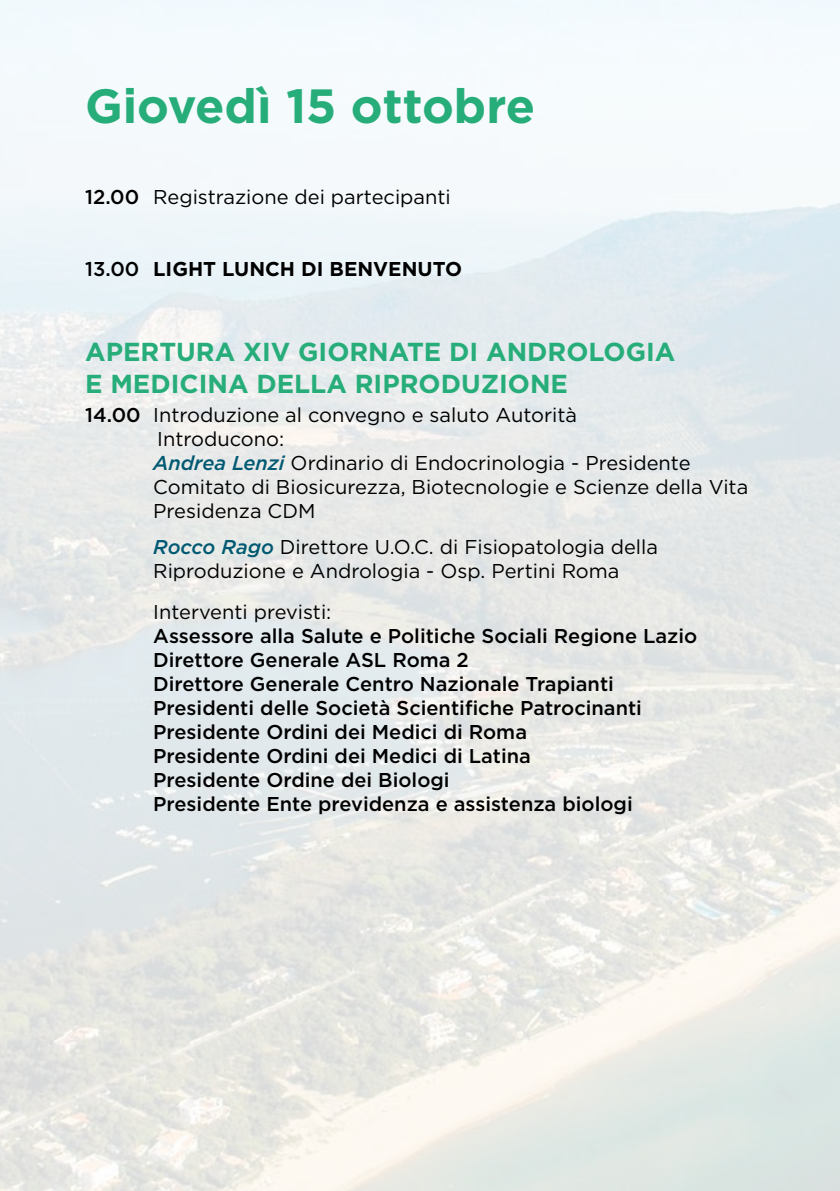
<style>
.page{position:relative;width:840px;height:1191px;background:#fff}
.page>*{position:absolute;margin:0;border:0;box-sizing:border-box;transform-origin:0 0}
.t1{font:700 48px "Gotham";color:#27ad7a}
.t2{font:700 26px/31.2px "Gotham";color:#27ad7a}
.t3{font:20px/24px "Gotham";color:#000}
.t4{font:500 20px/24px "Gotham";color:#000}
.t5{font:700 20px "Gotham";color:#000}
.s1{font-weight:500}
.s2{font-weight:500;font-style:italic;color:#005972}
</style>
<div class="page">
<h1 class="t1" style="left:85px;top:75px;width:451px">Giovedì 15 ottobre</h1>
<p class="t3" style="left:85px;top:184px;width:367px"><span class="s1">12.00</span> Registrazione dei partecipanti</p>
<p class="t5" style="left:85px;top:256px;width:378px"><span class="s1">13.00</span> LIGHT LUNCH DI BENVENUTO</p>
<h2 class="t2" style="left:85px;top:336px;width:591px">APERTURA XIV GIORNATE DI ANDROLOGIA<br>E MEDICINA DELLA RIPRODUZIONE</h2>
<p class="t3" style="left:153px;top:403px;width:596px;text-indent:-68px"><span class="s1">14.00</span> Introduzione al convegno e saluto Autorità<br>Introducono:<br><span class="s2">Andrea Lenzi</span> Ordinario di Endocrinologia - Presidente Comitato di Biosicurezza, Biotecnologie e Scienze della Vita Presidenza CDM</p>
<p class="t3" style="left:153px;top:534px;width:506px"><span class="s2">Rocco Rago</span> Direttore U.O.C. di Fisiopatologia della<br>Riproduzione e Andrologia - Osp. Pertini Roma</p>
<p class="t3" style="left:153px;top:599px;width:179px">Interventi previsti:</p>
<p class="t4" style="left:153px;top:623px;width:545px">Assessore alla Salute e Politiche Sociali Regione Lazio Direttore Generale ASL Roma 2<br>Direttore Generale Centro Nazionale Trapianti Presidenti delle Società Scientifiche Patrocinanti Presidente Ordini dei Medici di Roma<br>Presidente Ordini dei Medici di Latina<br>Presidente Ordine dei Biologi<br>Presidente Ente previdenza e assistenza biologi</p>
</div>
